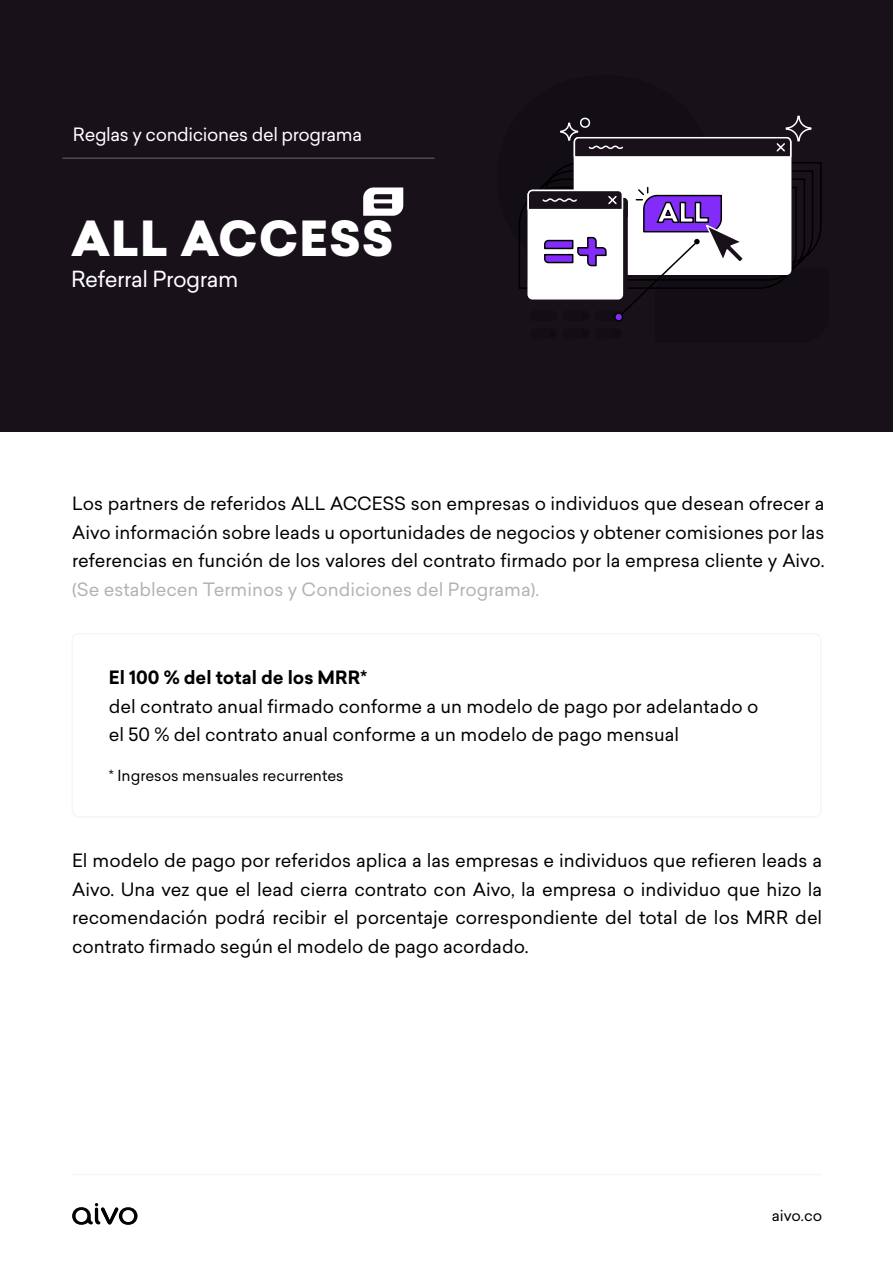
<style>
.page{position:relative;width:893px;height:1263px;background:#fff}
.page>*{position:absolute;margin:0;border:0;box-sizing:border-box;transform-origin:0 0}
.t1{font:900 47.4px "Sailec";letter-spacing:.02em;color:#fff}
.t2{font:900 26.55px "Sailec";color:#fff}
.t3{font:21.75px "Sailec";letter-spacing:-.02em;color:#fff}
.t4{font:18px/28.5px "Sailec";color:#000;text-align:justify}
.t5{font:18px "Sailec";color:#b3b3b3}
.t6{font:18px "Sailec";letter-spacing:-.02em;color:#fff}
.t7{font:700 18px "Sailec";color:#000}
.t8{font:15px "Sailec";color:#000}
</style>
<div class="page">
<div style="left:0;top:0;width:893px;height:432px;background:#18111a"></div>
<svg style="left:363px;top:188px;width:40px;height:28px"></svg>
<svg style="left:518px;top:115px;width:304px;height:207px"></svg>
<hr style="left:71px;top:1174px;width:750px;height:1px;background:#f4f6fa">
<hr style="left:62px;top:158px;width:372px;height:1px;background:#4d4d4d">
<svg style="left:72px;top:1203px;width:66px;height:22px"></svg>
<div style="left:71px;top:633px;width:750px;height:185px;border:2px solid #f4f6fa;border-radius:6px"></div>
<p class="t6" style="left:73px;top:122px;width:291px">Reglas y condiciones del programa</p>
<h1 class="t1" style="left:71px;top:204px;width:324px">ALL ACCESS</h1>
<p class="t3" style="left:71px;top:264px;width:169px">Referral Program</p>
<h2 class="t2" style="left:657px;top:193px;width:54px">ALL</h2>
<p class="t4" style="left:72px;top:489px;width:754px">Los partners de referidos ALL ACCESS son empresas o individuos que desean ofrecer a Aivo información sobre leads u oportunidades de negocios y obtener comisiones por las referencias en función de los valores del contrato firmado por la empresa cliente y Aivo.</p>
<p class="t5" style="left:72px;top:577px;width:468px">(Se establecen Terminos y Condiciones del Programa).</p>
<p class="t7" style="left:109px;top:665px;width:260px">El 100 % del total de los MRR*</p>
<p class="t4" style="left:109px;top:692px;width:651px">del contrato anual firmado conforme a un modelo de pago por adelantado o el 50 % del contrato anual conforme a un modelo de pago mensual</p>
<p class="t8" style="left:109px;top:765px;width:236px">* Ingresos mensuales recurrentes</p>
<p class="t4" style="left:72px;top:846px;width:752px">El modelo de pago por referidos aplica a las empresas e individuos que refieren leads a Aivo. Una vez que el lead cierra contrato con Aivo, la empresa o individuo que hizo la recomendación podrá recibir el porcentaje correspondiente del total de los MRR del contrato firmado según el modelo de pago acordado.</p>
<p class="t8" style="left:772px;top:1205px;width:52px">aivo.co</p>
</div>
